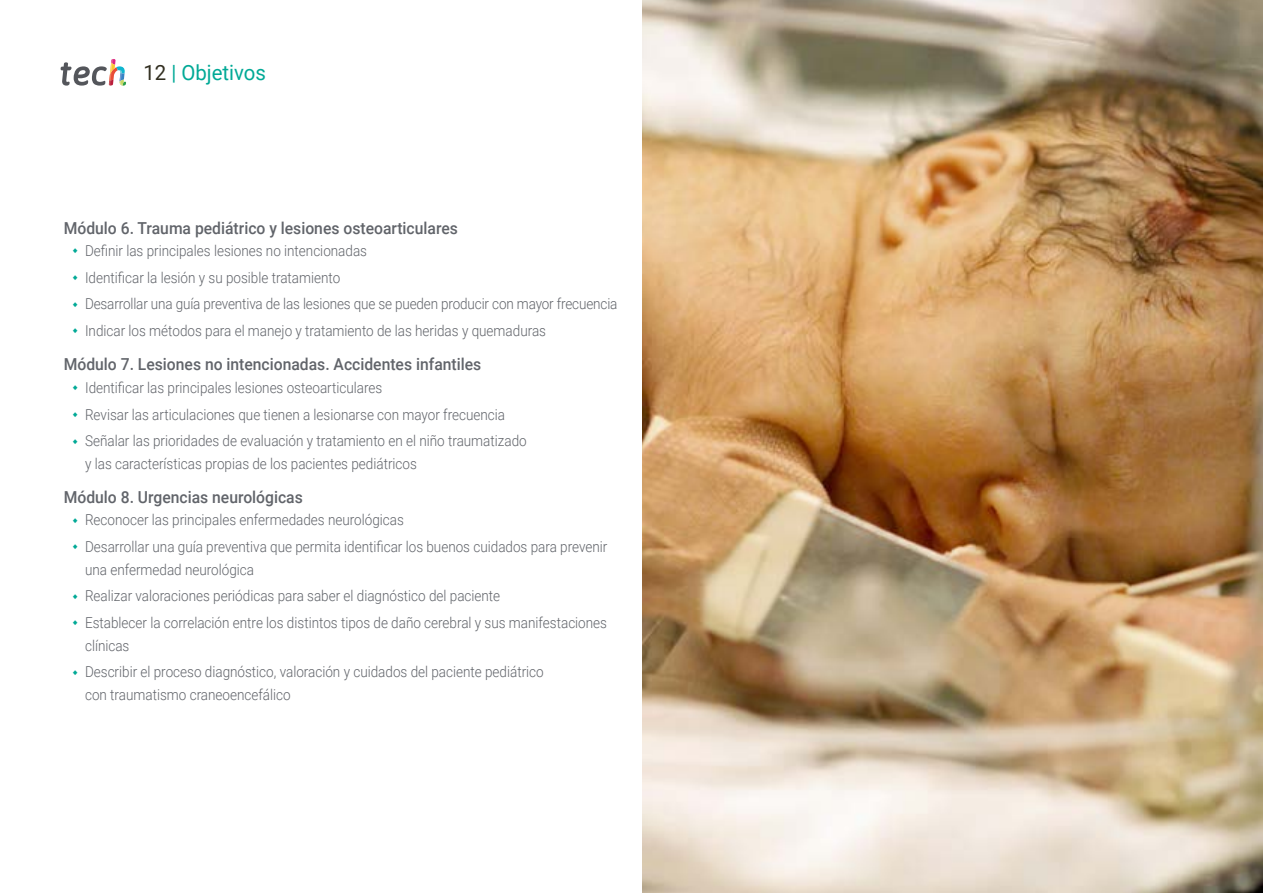
<style>
.page{position:relative;width:1263px;height:893px;background:#fff}
.page>*{position:absolute;margin:0;border:0;box-sizing:border-box;transform-origin:0 0}
.t1{font:21px "Roboto";color:#00a996}
.t2{font:500 16.5px "Roboto";color:#61646a;scale:.95 1}
.t3{font:300 15px/26.7px "Roboto";color:#61646a;scale:.9 1}
.t4{font:300 15px/26.7px "Roboto";color:#61646a;scale:.91 1}
.s1{color:#312e20}
</style>
<div class="page">
<img style="left:642px;top:0;width:621px;height:893px">
<svg style="left:61px;top:59px;width:65px;height:27px"></svg>
<h1 class="t1" style="left:144px;top:57px;width:124px"><span class="s1">12</span> | Objetivos</h1>
<p class="t2" style="left:64px;top:216px;width:416px">Módulo 6. Trauma pediátrico y lesiones osteoarticulares</p>
<p class="t3" style="left:85px;top:237px;width:593px">Definir las principales lesiones no intencionadas<br>Identificar la lesión y su posible tratamiento<br>Desarrollar una guía preventiva de las lesiones que se pueden producir con mayor frecuencia Indicar los métodos para el manejo y tratamiento de las heridas y quemaduras</p>
<p class="t2" style="left:64px;top:353px;width:441px">Módulo 7. Lesiones no intencionadas. Accidentes infantiles</p>
<p class="t4" style="left:85px;top:374px;width:487px">Identificar las principales lesiones osteoarticulares<br>Revisar las articulaciones que tienen a lesionarse con mayor frecuencia<br>Señalar las prioridades de evaluación y tratamiento en el niño traumatizado</p>
<p class="t3" style="left:85px;top:450px;width:370px">y las características propias de los pacientes pediátricos</p>
<p class="t2" style="left:64px;top:486px;width:253px">Módulo 8. Urgencias neurológicas</p>
<p class="t3" style="left:85px;top:506px;width:582px">Reconocer las principales enfermedades neurológicas<br>Desarrollar una guía preventiva que permita identificar los buenos cuidados para prevenir</p>
<p class="t3" style="left:85px;top:555px;width:581px">una enfermedad neurológica<br>Realizar valoraciones periódicas para saber el diagnóstico del paciente<br>Establecer la correlación entre los distintos tipos de daño cerebral y sus manifestaciones</p>
<p class="t3" style="left:85px;top:631px;width:511px">clínicas<br>Describir el proceso diagnóstico, valoración y cuidados del paciente pediátrico</p>
<p class="t3" style="left:85px;top:681px;width:230px">con traumatismo craneoencefálico</p>
</div>
